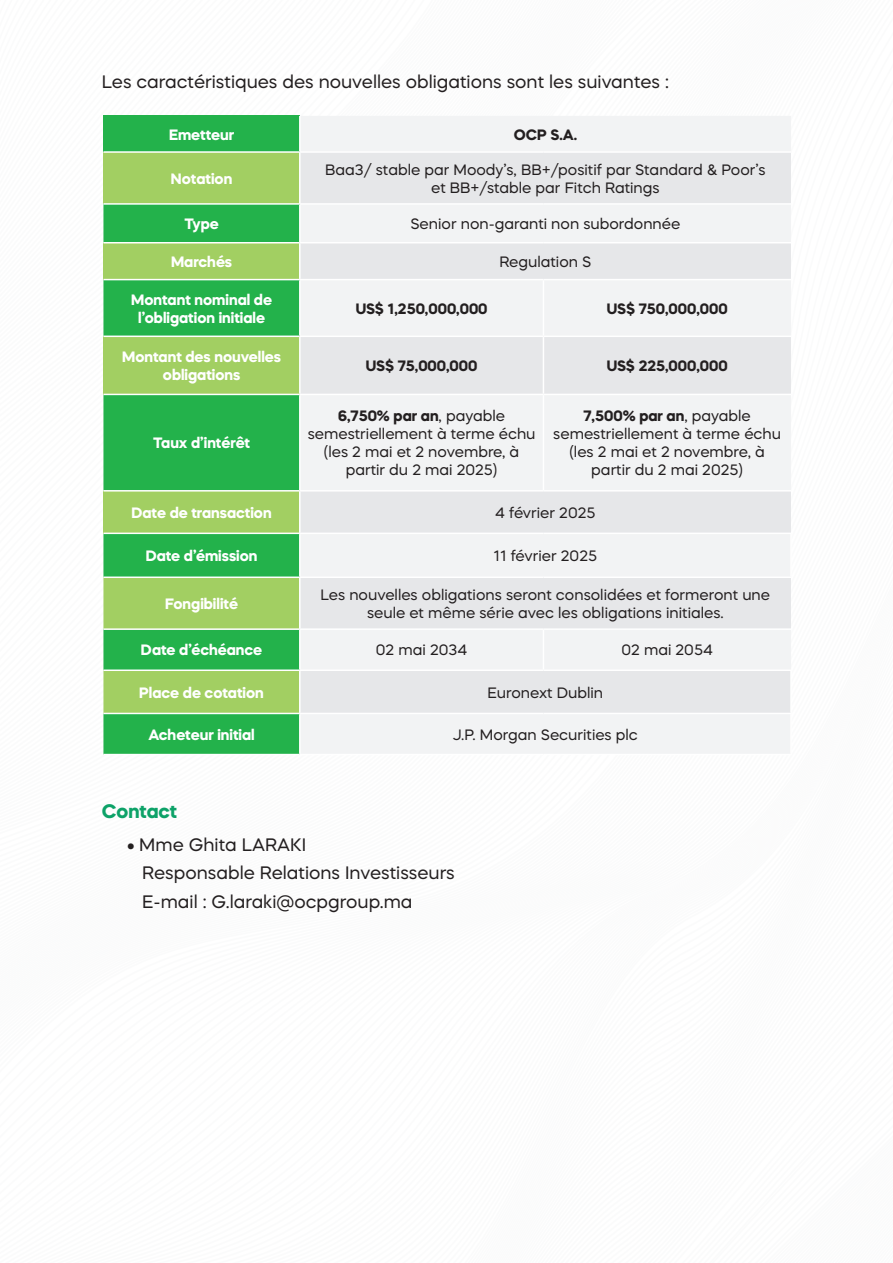
<style>
.page{position:relative;width:893px;height:1263px;background:#fff}
.page>*{position:absolute;margin:0;border:0;box-sizing:border-box;transform-origin:0 0}
.t1{font:700 19.5px "Mazzard H";color:#0da268}
.t2{font:18px/28.5px "Mazzard H";color:#231f20}
.t3{font:15px/18px "Mazzard H";color:#231f20;text-align:center}
.t4{font:700 15px/18px "Mazzard H";color:#fff;text-align:center}
.t5{font:700 15px "Mazzard H";color:#231f20}
.s1{font-weight:700}
</style>
<div class="page">
<div style="left:103px;top:116px;width:197px;height:36px;background:#23b24b"></div>
<div style="left:301px;top:116px;width:490px;height:374px;background:#f2f3f4"></div>
<div style="left:103px;top:152px;width:197px;height:52px;background:#a2cf62"></div>
<div style="left:300px;top:152px;width:491px;height:52px;background:#e6e7e9"></div>
<div style="left:103px;top:205px;width:196px;height:549px;background:#23b24b"></div>
<div style="left:103px;top:243px;width:197px;height:37px;background:#a2cf62"></div>
<div style="left:300px;top:243px;width:491px;height:37px;background:#e6e7e9"></div>
<div style="left:103px;top:336px;width:197px;height:58px;background:#a2cf62"></div>
<div style="left:301px;top:337px;width:490px;height:57px;background:#e6e7e9"></div>
<div style="left:103px;top:491px;width:197px;height:42px;background:#a2cf62"></div>
<div style="left:300px;top:491px;width:491px;height:42px;background:#e6e7e9"></div>
<div style="left:301px;top:534px;width:489px;height:220px;background:#f2f3f4"></div>
<svg style="left:103px;top:578px;width:688px;height:135px"></svg>
<div style="left:300px;top:670px;width:491px;height:43px;background:#e6e7e9"></div>
<hr style="left:299px;top:116px;width:2px;height:35px;background:#fff">
<hr style="left:103px;top:151px;width:197px;height:2px;background:#fff">
<hr style="left:300px;top:151px;width:243px;height:2px;background:#fff">
<hr style="left:299px;top:153px;width:2px;height:50px;background:#fff">
<hr style="left:543px;top:151px;width:248px;height:2px;background:#fff">
<hr style="left:103px;top:203px;width:197px;height:2px;background:#fff">
<hr style="left:300px;top:203px;width:243px;height:2px;background:#fff">
<hr style="left:543px;top:203px;width:248px;height:2px;background:#fff">
<hr style="left:103px;top:242px;width:197px;height:1px;background:#fff">
<hr style="left:300px;top:242px;width:243px;height:1px;background:#fff">
<hr style="left:299px;top:243px;width:2px;height:36px;background:#fff">
<hr style="left:543px;top:242px;width:248px;height:1px;background:#fff">
<hr style="left:103px;top:279px;width:197px;height:1px;background:#fff">
<hr style="left:300px;top:279px;width:243px;height:1px;background:#fff">
<hr style="left:543px;top:279px;width:248px;height:1px;background:#fff">
<hr style="left:543px;top:280px;width:1px;height:56px;background:#fff">
<hr style="left:103px;top:336px;width:197px;height:1px;background:#fff">
<hr style="left:300px;top:336px;width:243px;height:1px;background:#fff">
<hr style="left:299px;top:337px;width:2px;height:57px;background:#fff">
<hr style="left:543px;top:336px;width:248px;height:1px;background:#fff">
<hr style="left:543px;top:337px;width:1px;height:57px;background:#fff">
<hr style="left:103px;top:394px;width:197px;height:1px;background:#fff">
<hr style="left:300px;top:394px;width:243px;height:1px;background:#fff">
<hr style="left:543px;top:394px;width:248px;height:1px;background:#fff">
<hr style="left:543px;top:395px;width:1px;height:95px;background:#fff">
<hr style="left:103px;top:490px;width:197px;height:1px;background:#fff">
<hr style="left:299px;top:491px;width:2px;height:42px;background:#fff">
<hr style="left:300px;top:576px;width:243px;height:2px;background:#fff">
<hr style="left:543px;top:576px;width:249px;height:2px;background:#fff">
<hr style="left:300px;top:628px;width:243px;height:2px;background:#fff">
<hr style="left:299px;top:630px;width:2px;height:39px;background:#fff">
<hr style="left:543px;top:628px;width:248px;height:2px;background:#fff">
<hr style="left:543px;top:630px;width:1px;height:39px;background:#fff">
<hr style="left:300px;top:669px;width:243px;height:2px;background:#fff">
<hr style="left:543px;top:669px;width:249px;height:2px;background:#fff">
<hr style="left:103px;top:533px;width:197px;height:1px;background:#fff">
<hr style="left:103px;top:576px;width:197px;height:2px;background:#fff">
<hr style="left:299px;top:578px;width:2px;height:50px;background:#fff">
<hr style="left:103px;top:628px;width:197px;height:2px;background:#fff">
<hr style="left:790px;top:671px;width:2px;height:42px;background:#fff">
<hr style="left:103px;top:669px;width:197px;height:2px;background:#fff">
<hr style="left:299px;top:671px;width:2px;height:42px;background:#fff">
<hr style="left:103px;top:713px;width:197px;height:1px;background:#fff">
<hr style="left:300px;top:713px;width:243px;height:1px;background:#fff">
<hr style="left:543px;top:713px;width:249px;height:1px;background:#fff">
<p class="t2" style="left:102px;top:67px;width:568px">Les caractéristiques des nouvelles obligations sont les suivantes :</p>
<p class="t4" style="left:169px;top:125px;width:67px">Emetteur</p>
<p class="t5" style="left:514px;top:124px;width:65px">OCP S.A.</p>
<p class="t4" style="left:171px;top:169px;width:63px">Notation</p>
<p class="t3" style="left:325px;top:160px;width:442px">Baa3/ stable par Moody’s, BB+/positif par Standard &amp; Poor’s et BB+/stable par Fitch Ratings</p>
<p class="t4" style="left:184px;top:214px;width:36px">Type</p>
<p class="t3" style="left:410px;top:214px;width:271px">Senior non-garanti non subordonnée</p>
<p class="t4" style="left:171px;top:252px;width:63px">Marchés</p>
<p class="t3" style="left:499px;top:252px;width:94px">Regulation S</p>
<p class="t4" style="left:131px;top:290px;width:142px">Montant nominal de l’obligation initiale</p>
<p class="t5" style="left:356px;top:298px;width:133px">US$ 1,250,000,000</p>
<p class="t5" style="left:607px;top:298px;width:122px">US$ 750,000,000</p>
<p class="t4" style="left:122px;top:347px;width:160px">Montant des nouvelles obligations</p>
<p class="t5" style="left:366px;top:356px;width:113px">US$ 75,000,000</p>
<p class="t5" style="left:607px;top:356px;width:122px">US$ 225,000,000</p>
<p class="t4" style="left:153px;top:434px;width:99px">Taux d’intérêt</p>
<p class="t3" style="left:308px;top:407px;width:229px"><span class="s1">6,750% par an</span>, payable semestriellement à terme échu (les 2 mai et 2 novembre, à partir du 2 mai 2025)</p>
<p class="t3" style="left:553px;top:407px;width:229px"><span class="s1">7,500% par an</span>, payable semestriellement à terme échu (les 2 mai et 2 novembre, à partir du 2 mai 2025)</p>
<p class="t4" style="left:131px;top:503px;width:142px">Date de transaction</p>
<p class="t3" style="left:495px;top:503px;width:102px">4 février 2025</p>
<p class="t4" style="left:146px;top:546px;width:113px">Date d’émission</p>
<p class="t3" style="left:493px;top:546px;width:105px">11 février 2025</p>
<p class="t4" style="left:165px;top:594px;width:74px">Fongibilité</p>
<p class="t3" style="left:321px;top:585px;width:451px">Les nouvelles obligations seront consolidées et formeront une seule et même série avec les obligations initiales.</p>
<p class="t4" style="left:141px;top:641px;width:123px">Date d’échéance</p>
<p class="t3" style="left:376px;top:641px;width:93px">02 mai 2034</p>
<p class="t3" style="left:621px;top:641px;width:93px">02 mai 2054</p>
<p class="t4" style="left:139px;top:683px;width:126px">Place de cotation</p>
<p class="t3" style="left:487px;top:683px;width:117px">Euronext Dublin</p>
<p class="t4" style="left:148px;top:725px;width:108px">Acheteur initial</p>
<p class="t3" style="left:453px;top:725px;width:187px">J.P. Morgan Securities plc</p>
<h1 class="t1" style="left:102px;top:798px;width:77px">Contact</h1>
<p class="t2" style="left:142px;top:830px;width:314px;text-indent:-15px"><span class="s1">•</span> Mme Ghita LARAKI<br>Responsable Relations Investisseurs<br>E-mail : G.laraki@ocpgroup.ma</p>
</div>
